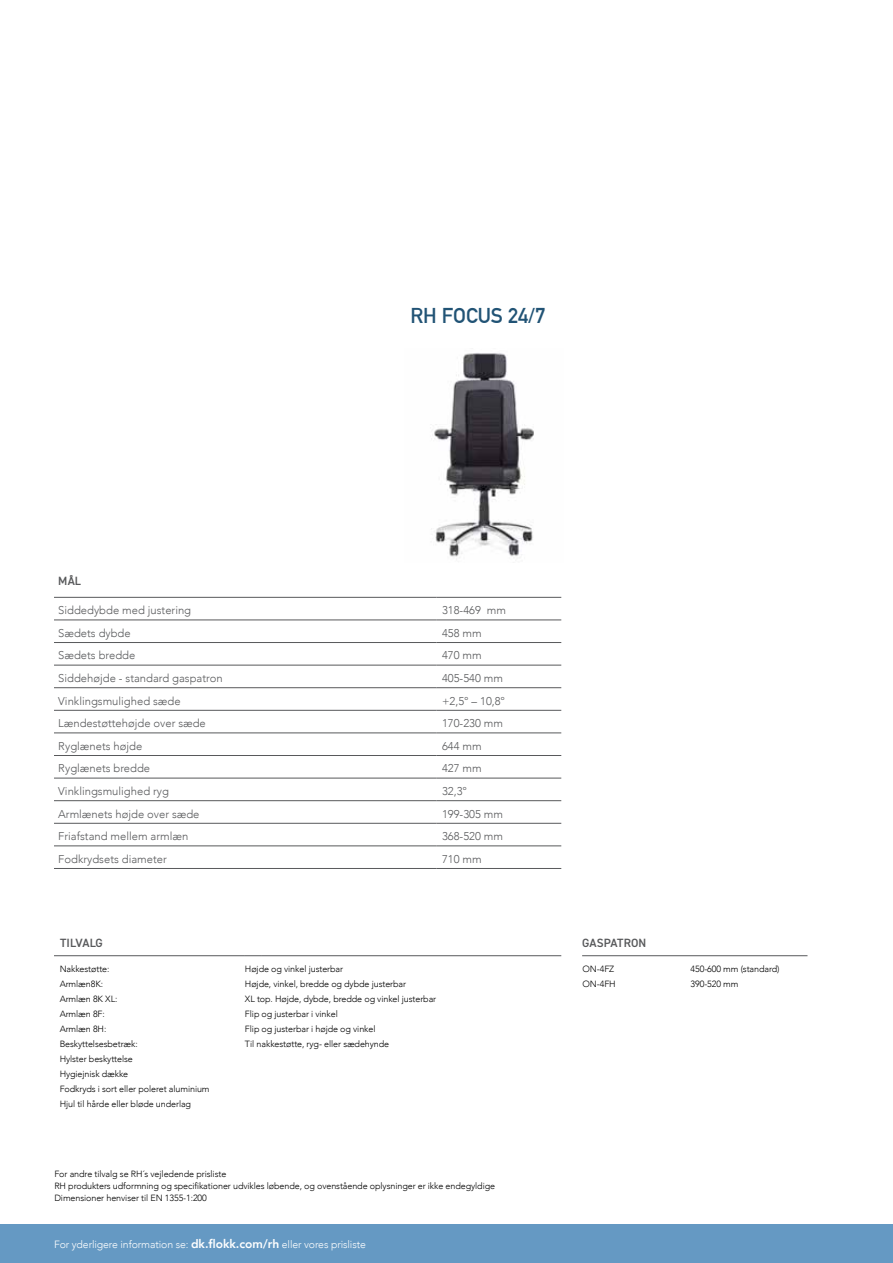
<style>
.page{position:relative;width:893px;height:1263px;background:#fff}
.page>*{position:absolute;margin:0;border:0;box-sizing:border-box;transform-origin:0 0}
.t1{font:700 21px "DIN Alternate";color:#215375}
.t2{font:600 12px "DIN2014";letter-spacing:.01em;color:#58595b}
.t3{font:300 11.25px "Avenir";color:#58595b}
.t4{font:300 10.5px "Avenir";letter-spacing:-.01em;color:#fff}
.t5{font:300 9px/15px "Avenir";letter-spacing:-.01em;color:#000}
.s1{font-weight:800;font-size:12px}
</style>
<div class="page">
<div style="left:0;top:1225px;width:893px;height:38px;background:#6599c3"></div>
<img style="left:431px;top:353px;width:103px;height:204px">
<hr style="left:54px;top:597px;width:383px;height:1px;background:#58595b">
<hr style="left:437px;top:597px;width:124px;height:1px;background:#58595b">
<hr style="left:54px;top:620px;width:383px;height:1px;background:#58595b">
<hr style="left:437px;top:620px;width:124px;height:1px;background:#58595b">
<hr style="left:54px;top:642px;width:383px;height:1px;background:#58595b">
<hr style="left:437px;top:642px;width:124px;height:1px;background:#58595b">
<hr style="left:54px;top:665px;width:383px;height:1px;background:#58595b">
<hr style="left:437px;top:665px;width:124px;height:1px;background:#58595b">
<hr style="left:54px;top:687px;width:383px;height:1px;background:#58595b">
<hr style="left:437px;top:687px;width:124px;height:1px;background:#58595b">
<hr style="left:54px;top:710px;width:383px;height:1px;background:#58595b">
<hr style="left:437px;top:710px;width:124px;height:1px;background:#58595b">
<hr style="left:54px;top:733px;width:383px;height:1px;background:#58595b">
<hr style="left:437px;top:733px;width:124px;height:1px;background:#58595b">
<hr style="left:54px;top:755px;width:383px;height:1px;background:#58595b">
<hr style="left:437px;top:755px;width:124px;height:1px;background:#58595b">
<hr style="left:54px;top:778px;width:383px;height:1px;background:#58595b">
<hr style="left:437px;top:778px;width:124px;height:1px;background:#58595b">
<hr style="left:54px;top:800px;width:383px;height:1px;background:#58595b">
<hr style="left:437px;top:800px;width:124px;height:1px;background:#58595b">
<hr style="left:54px;top:823px;width:383px;height:1px;background:#58595b">
<hr style="left:437px;top:823px;width:124px;height:1px;background:#58595b">
<hr style="left:54px;top:846px;width:383px;height:1px;background:#58595b">
<hr style="left:437px;top:846px;width:124px;height:1px;background:#58595b">
<hr style="left:54px;top:868px;width:383px;height:1px;background:#58595b">
<hr style="left:437px;top:868px;width:124px;height:1px;background:#58595b">
<hr style="left:54px;top:955px;width:191px;height:1px;background:#58595b">
<svg style="left:245px;top:955px;width:17px;height:1px"></svg>
<hr style="left:262px;top:955px;width:299px;height:1px;background:#58595b">
<hr style="left:582px;top:955px;width:225px;height:1px;background:#58595b">
<h1 class="t1" style="left:410px;top:300px;width:136px">RH FOCUS 24/7</h1>
<h2 class="t2" style="left:58px;top:573px;width:24px">MÅL</h2>
<p class="t3" style="left:58px;top:604px;width:134px">Siddedybde med justering</p>
<p class="t3" style="left:442px;top:604px;width:65px">318-469 mm</p>
<p class="t3" style="left:58px;top:626px;width:74px">Sædets dybde</p>
<p class="t3" style="left:442px;top:626px;width:41px">458 mm</p>
<p class="t3" style="left:58px;top:649px;width:79px">Sædets bredde</p>
<p class="t3" style="left:442px;top:649px;width:41px">470 mm</p>
<p class="t3" style="left:58px;top:671px;width:166px">Siddehøjde - standard gaspatron</p>
<p class="t3" style="left:442px;top:671px;width:62px">405-540 mm</p>
<p class="t3" style="left:58px;top:694px;width:124px">Vinklingsmulighed sæde</p>
<p class="t3" style="left:442px;top:694px;width:65px">+2,5° – 10,8°</p>
<p class="t3" style="left:58px;top:717px;width:149px">Lændestøttehøjde over sæde</p>
<p class="t3" style="left:442px;top:717px;width:62px">170-230 mm</p>
<p class="t3" style="left:58px;top:739px;width:86px">Ryglænets højde</p>
<p class="t3" style="left:442px;top:739px;width:41px">644 mm</p>
<p class="t3" style="left:58px;top:762px;width:93px">Ryglænets bredde</p>
<p class="t3" style="left:442px;top:762px;width:41px">427 mm</p>
<p class="t3" style="left:58px;top:784px;width:112px">Vinklingsmulighed ryg</p>
<p class="t3" style="left:442px;top:784px;width:26px">32,3°</p>
<p class="t3" style="left:58px;top:807px;width:143px">Armlænets højde over sæde</p>
<p class="t3" style="left:442px;top:807px;width:62px">199-305 mm</p>
<p class="t3" style="left:58px;top:830px;width:132px">Friafstand mellem armlæn</p>
<p class="t3" style="left:442px;top:830px;width:62px">368-520 mm</p>
<p class="t3" style="left:58px;top:852px;width:110px">Fodkrydsets diameter</p>
<p class="t3" style="left:442px;top:852px;width:41px">710 mm</p>
<h2 class="t2" style="left:60px;top:935px;width:44px">TILVALG</h2>
<h2 class="t2" style="left:582px;top:935px;width:66px">GASPATRON</h2>
<p class="t5" style="left:60px;top:961px;width:151px">Nakkestøtte:<br>Armlæn8K:<br>Armlæn 8K XL:<br>Armlæn 8F:<br>Armlæn 8H:<br>Beskyttelsesbetræk:<br>Hylster beskyttelse<br>Hygiejnisk dække<br>Fodkryds i sort eller poleret aluminium<br>Hjul til hårde eller bløde underlag</p>
<p class="t5" style="left:245px;top:961px;width:193px">Højde og vinkel justerbar<br>Højde, vinkel, bredde og dybde justerbar<br>XL top. Højde, dybde, bredde og vinkel justerbar Flip og justerbar i vinkel<br>Flip og justerbar i højde og vinkel<br>Til nakkestøtte, ryg- eller sædehynde</p>
<p class="t5" style="left:54px;top:1168px;width:442px;line-height:12px">For andre tilvalg se RH´s vejledende prisliste<br>RH produkters udformning og specifikationer udvikles løbende, og ovenstående oplysninger er ikke endegyldige<br>Dimensioner henviser til EN 1355-1:200</p>
<p class="t4" style="left:54px;top:1238px;width:313px">For yderligere information se: <span class="s1">dk.flokk.com/rh</span> eller vores prisliste</p>
<p class="t5" style="left:583px;top:961px;width:33px">ON-4FZ</p>
<p class="t5" style="left:691px;top:961px;width:90px">450-600 mm (standard)</p>
<p class="t5" style="left:583px;top:976px;width:35px">ON-4FH</p>
<p class="t5" style="left:691px;top:976px;width:49px">390-520 mm</p>
</div>
